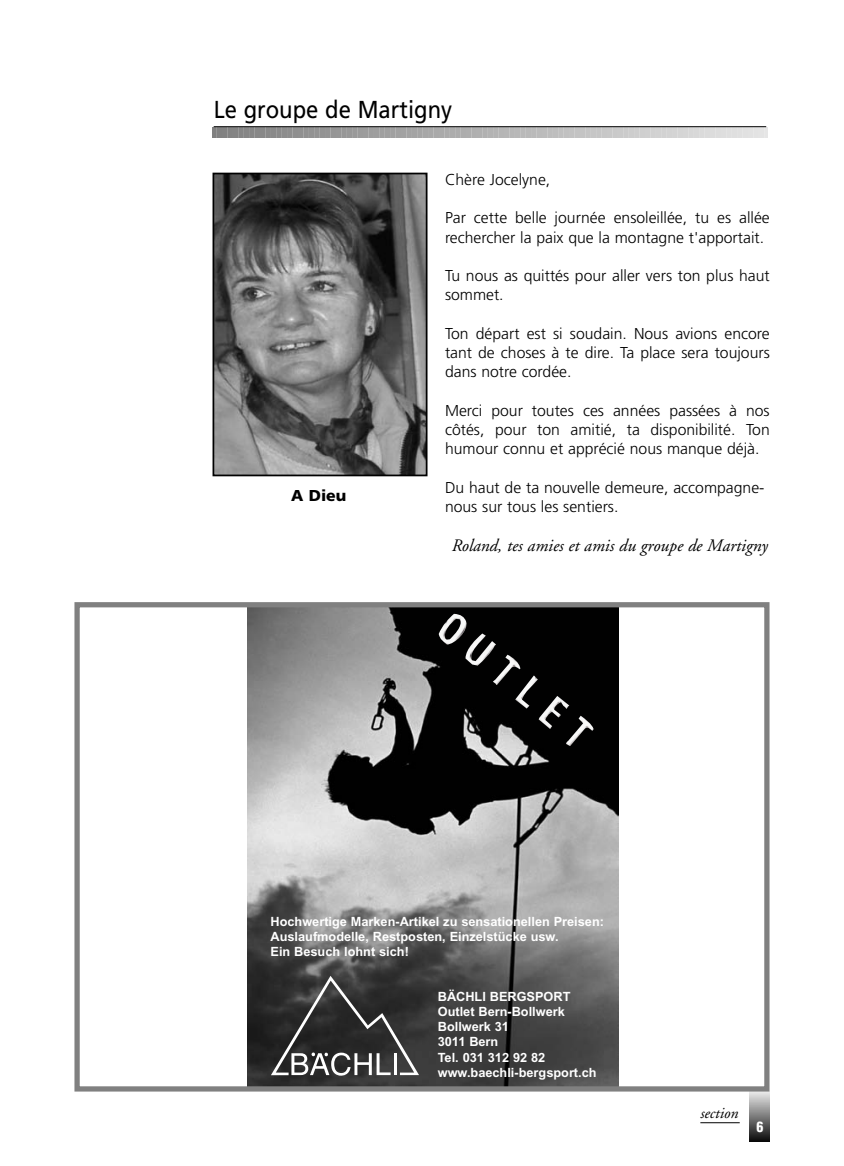
<style>
.page{position:relative;width:844px;height:1166px;background:#fff}
.page>*{position:absolute;margin:0;border:0;box-sizing:border-box;transform-origin:0 0}
.t1{font:24.5px "Frutiger";color:#000;scale:.9 1}
.t2{font:italic 17.5px "Adobe Garamond";color:#000}
.t3{font:300 15.75px/19.2px "Frutiger";color:#000}
.t4{font:italic 15.75px "Adobe Garamond";color:#000}
.t5{font:900 15.75px "Frutiger";color:#000}
.t6{font:900 condensed 14px "Helvetica";color:#fff}
.t7{font:12.78px/15.2px "Arial Bold MT+FOZEPD";color:#fff}
</style>
<div class="page">
<hr style="left:700px;top:1122px;width:39px;height:1px;background:#000">
<svg style="left:749px;top:1091px;width:20px;height:51px"></svg>
<img style="left:248px;top:608px;width:370px;height:477px">
<svg style="left:271px;top:976px;width:148px;height:99px;background:#444"></svg>
<img style="left:438px;top:614px;width:155px;height:132px">
<div style="left:74px;top:602px;width:695px;height:489px;border:5px solid #808080"></div>
<svg style="left:213px;top:128px;width:554px;height:10px;background:#b3b3b3"></svg>
<hr style="left:214px;top:126px;width:552px;height:1px;background:#000">
<img style="left:215px;top:176px;width:209px;height:297px">
<div style="left:212px;top:173px;width:215px;height:303px;border:2px solid #000"></div>
<h1 class="t1" style="left:214px;top:99px;width:266px">Le groupe de Martigny</h1>
<p class="t5" style="left:291px;top:489px;width:57px">A Dieu</p>
<p class="t3" style="left:445px;top:171px;width:107px">Chère Jocelyne,</p>
<p class="t3" style="left:445px;top:209px;width:326px">Par cette belle journée ensoleillée, tu es allée rechercher la paix que la montagne t'apportait.</p>
<p class="t3" style="left:445px;top:267px;width:326px">Tu nous as quittés pour aller vers ton plus haut sommet.</p>
<p class="t3" style="left:445px;top:325px;width:326px;text-align:justify">Ton départ est si soudain. Nous avions encore tant de choses à te dire. Ta place sera toujours dans notre cordée.</p>
<p class="t3" style="left:445px;top:402px;width:326px;text-align:justify">Merci pour toutes ces années passées à nos côtés, pour ton amitié, ta disponibilité. Ton humour connu et apprécié nous manque déjà.</p>
<p class="t3" style="left:445px;top:479px;width:321px">Du haut de ta nouvelle demeure, accompagne&shy;nous sur tous les sentiers.</p>
<p class="t2" style="left:451px;top:538px;width:318px">Roland, tes amies et amis du groupe de Martigny</p>
<p class="t7" style="left:270px;top:914px;width:335px">Hochwertige Marken-Artikel zu sensationellen Preisen:<br>Auslaufmodelle, Restposten, Einzelstücke usw.<br>Ein Besuch lohnt sich!</p>
<p class="t7" style="left:437px;top:989px;width:160px">BÄCHLI BERGSPORT<br>Outlet Bern-Bollwerk<br>Bollwerk 31<br>3011 Bern<br>Tel. 031 312 92 82 www.baechli-bergsport.ch</p>
<p class="t4" style="left:700px;top:1107px;width:40px">section</p>
<p class="t6" style="left:756px;top:1122px;width:8px">6</p>
</div>
